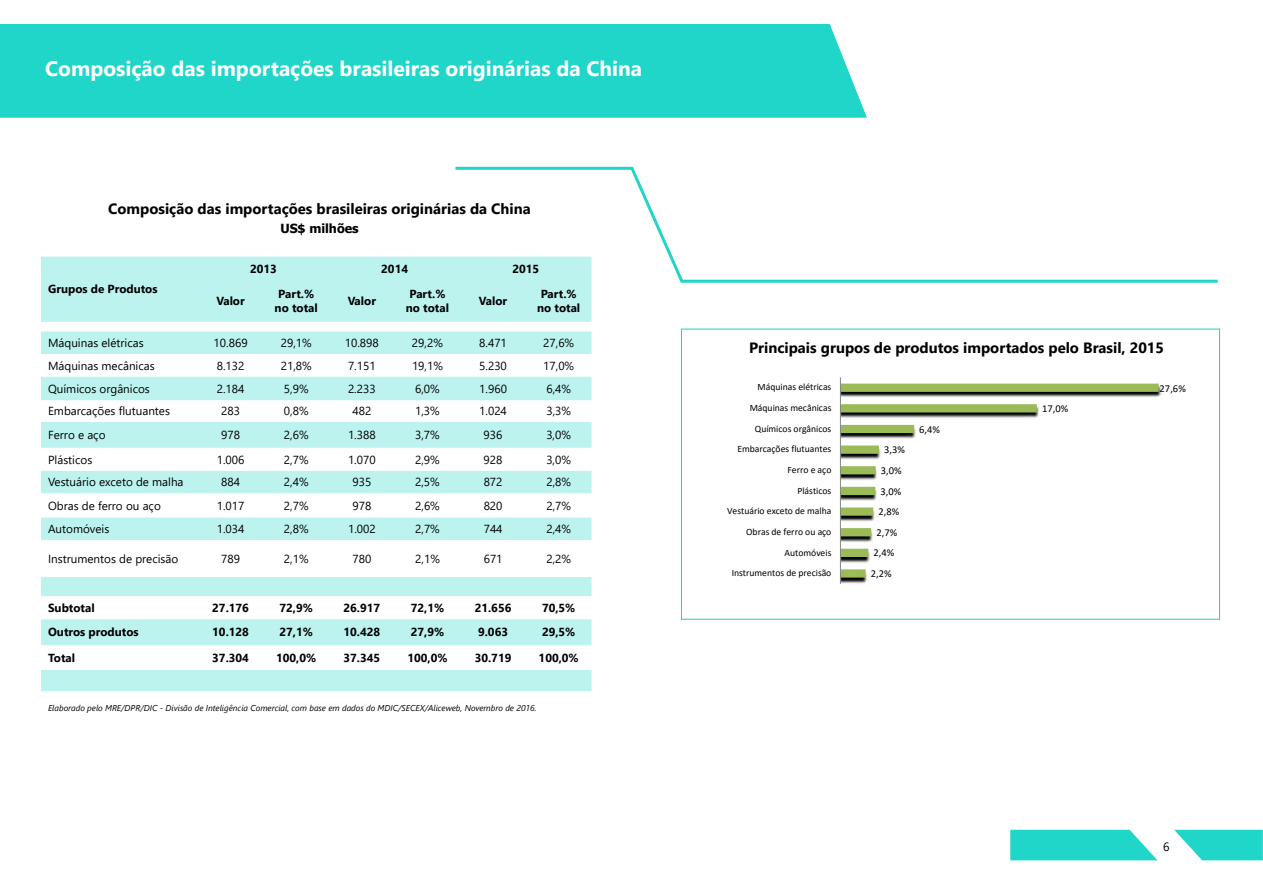
<style>
.page{position:relative;width:1263px;height:893px;background:#fff}
.page>*{position:absolute;margin:0;border:0;box-sizing:border-box;transform-origin:0 0}
.t1{font:700 21px "Segoe UI";color:#fff}
.t2{font:700 14.85px "Segoe UI";color:#000}
.t3{font:700 12.6px "Tahoma";color:#000}
.t4{font:12px "Segoe UI";color:#000}
.t5{font:11.7px "Segoe UI";color:#000}
.t6{font:700 11.7px/14px "Segoe UI";color:#000;text-align:center}
.t7{font:10.5px "Calibri";color:#000}
.t8{font:9.6px/20.7px "Calibri";color:#000;text-align:right}
.t9{font:italic 8.55px "Segoe UI";color:#000}
</style>
<div class="page">
<div style="left:0;top:24px;width:867px;height:94px;background:#20d6c9"></div>
<svg style="left:1010px;top:830px;width:147px;height:30px"></svg>
<svg style="left:1174px;top:830px;width:89px;height:30px"></svg>
<svg style="left:452px;top:166px;width:766px;height:118px"></svg>
<div style="left:681px;top:329px;width:539px;height:291px;border:1px solid #20d6c9"></div>
<svg style="left:41px;top:257px;width:550px;height:434px;fill:#bcf3ef"></svg>
<svg style="left:41px;top:354px;width:550px;height:223px"></svg>
<svg style="left:41px;top:596px;width:550px;height:74px"></svg>
<img style="left:841px;top:383px;width:321px;height:201px">
<svg style="left:841px;top:384px;width:318px;height:194px"></svg>
<hr style="left:840px;top:377px;width:1px;height:207px;background:#868686">
<h1 class="t1" style="left:45px;top:51px;width:599px">Composição das importações brasileiras originárias da China</h1>
<p class="t2" style="left:108px;top:196px;width:424px">Composição das importações brasileiras originárias da China</p>
<p class="t3" style="left:280px;top:220px;width:80px">US$ milhões</p>
<p class="t6" style="left:48px;top:282px;width:111px">Grupos de Produtos</p>
<p class="t6" style="left:250px;top:262px;width:28px">2013</p>
<p class="t6" style="left:381px;top:262px;width:28px">2014</p>
<p class="t6" style="left:512px;top:262px;width:28px">2015</p>
<p class="t6" style="left:216px;top:294px;width:30px">Valor</p>
<p class="t6" style="left:275px;top:287px;width:45px">Part.% no total</p>
<p class="t6" style="left:348px;top:294px;width:30px">Valor</p>
<p class="t6" style="left:406px;top:287px;width:45px">Part.% no total</p>
<p class="t6" style="left:479px;top:294px;width:30px">Valor</p>
<p class="t6" style="left:537px;top:287px;width:45px">Part.% no total</p>
<p class="t5" style="left:48px;top:333px;width:97px">Máquinas elétricas</p>
<p class="t5" style="left:214px;top:333px;width:35px">10.869</p>
<p class="t5" style="left:281px;top:333px;width:32px">29,1%</p>
<p class="t5" style="left:345px;top:333px;width:35px">10.898</p>
<p class="t5" style="left:412px;top:333px;width:32px">29,2%</p>
<p class="t5" style="left:479px;top:333px;width:29px">8.471</p>
<p class="t5" style="left:543px;top:333px;width:32px">27,6%</p>
<p class="t5" style="left:48px;top:356px;width:108px">Máquinas mecânicas</p>
<p class="t5" style="left:217px;top:356px;width:29px">8.132</p>
<p class="t5" style="left:281px;top:356px;width:32px">21,8%</p>
<p class="t5" style="left:348px;top:356px;width:29px">7.151</p>
<p class="t5" style="left:412px;top:356px;width:32px">19,1%</p>
<p class="t5" style="left:479px;top:356px;width:29px">5.230</p>
<p class="t5" style="left:543px;top:356px;width:32px">17,0%</p>
<p class="t5" style="left:48px;top:379px;width:103px">Químicos orgânicos</p>
<p class="t5" style="left:217px;top:379px;width:29px">2.184</p>
<p class="t5" style="left:284px;top:379px;width:26px">5,9%</p>
<p class="t5" style="left:348px;top:379px;width:29px">2.233</p>
<p class="t5" style="left:415px;top:379px;width:26px">6,0%</p>
<p class="t5" style="left:479px;top:379px;width:29px">1.960</p>
<p class="t5" style="left:546px;top:379px;width:26px">6,4%</p>
<p class="t5" style="left:48px;top:402px;width:123px">Embarcações flutuantes</p>
<p class="t5" style="left:221px;top:402px;width:20px">283</p>
<p class="t5" style="left:284px;top:402px;width:26px">0,8%</p>
<p class="t5" style="left:352px;top:402px;width:20px">482</p>
<p class="t5" style="left:415px;top:402px;width:26px">1,3%</p>
<p class="t5" style="left:479px;top:402px;width:29px">1.024</p>
<p class="t5" style="left:546px;top:402px;width:26px">3,3%</p>
<p class="t5" style="left:48px;top:425px;width:59px">Ferro e aço</p>
<p class="t5" style="left:221px;top:425px;width:20px">978</p>
<p class="t5" style="left:284px;top:425px;width:26px">2,6%</p>
<p class="t5" style="left:348px;top:425px;width:29px">1.388</p>
<p class="t5" style="left:415px;top:425px;width:26px">3,7%</p>
<p class="t5" style="left:484px;top:425px;width:20px">936</p>
<p class="t5" style="left:546px;top:425px;width:26px">3,0%</p>
<p class="t5" style="left:48px;top:450px;width:46px">Plásticos</p>
<p class="t5" style="left:217px;top:450px;width:29px">1.006</p>
<p class="t5" style="left:284px;top:450px;width:26px">2,7%</p>
<p class="t5" style="left:348px;top:450px;width:29px">1.070</p>
<p class="t5" style="left:415px;top:450px;width:26px">2,9%</p>
<p class="t5" style="left:484px;top:450px;width:20px">928</p>
<p class="t5" style="left:546px;top:450px;width:26px">3,0%</p>
<p class="t5" style="left:48px;top:473px;width:137px">Vestuário exceto de malha</p>
<p class="t5" style="left:221px;top:473px;width:20px">884</p>
<p class="t5" style="left:284px;top:473px;width:26px">2,4%</p>
<p class="t5" style="left:352px;top:473px;width:20px">935</p>
<p class="t5" style="left:415px;top:473px;width:26px">2,5%</p>
<p class="t5" style="left:484px;top:473px;width:20px">872</p>
<p class="t5" style="left:546px;top:473px;width:26px">2,8%</p>
<p class="t5" style="left:48px;top:496px;width:114px">Obras de ferro ou aço</p>
<p class="t5" style="left:217px;top:496px;width:29px">1.017</p>
<p class="t5" style="left:284px;top:496px;width:26px">2,7%</p>
<p class="t5" style="left:352px;top:496px;width:20px">978</p>
<p class="t5" style="left:415px;top:496px;width:26px">2,6%</p>
<p class="t5" style="left:484px;top:496px;width:20px">820</p>
<p class="t5" style="left:546px;top:496px;width:26px">2,7%</p>
<p class="t5" style="left:48px;top:519px;width:63px">Automóveis</p>
<p class="t5" style="left:217px;top:519px;width:29px">1.034</p>
<p class="t5" style="left:284px;top:519px;width:26px">2,8%</p>
<p class="t5" style="left:348px;top:519px;width:29px">1.002</p>
<p class="t5" style="left:415px;top:519px;width:26px">2,7%</p>
<p class="t5" style="left:484px;top:519px;width:20px">744</p>
<p class="t5" style="left:546px;top:519px;width:26px">2,4%</p>
<p class="t5" style="left:48px;top:549px;width:132px">Instrumentos de precisão</p>
<p class="t5" style="left:221px;top:549px;width:20px">789</p>
<p class="t5" style="left:284px;top:549px;width:26px">2,1%</p>
<p class="t5" style="left:352px;top:549px;width:20px">780</p>
<p class="t5" style="left:415px;top:549px;width:26px">2,1%</p>
<p class="t5" style="left:484px;top:549px;width:20px">671</p>
<p class="t5" style="left:546px;top:549px;width:26px">2,2%</p>
<p class="t6" style="left:48px;top:601px;width:48px">Subtotal</p>
<p class="t6" style="left:212px;top:601px;width:38px">27.176</p>
<p class="t6" style="left:280px;top:601px;width:35px">72,9%</p>
<p class="t6" style="left:343px;top:601px;width:38px">26.917</p>
<p class="t6" style="left:411px;top:601px;width:35px">72,1%</p>
<p class="t6" style="left:475px;top:601px;width:38px">21.656</p>
<p class="t6" style="left:542px;top:601px;width:35px">70,5%</p>
<p class="t6" style="left:48px;top:625px;width:92px">Outros produtos</p>
<p class="t6" style="left:212px;top:625px;width:38px">10.128</p>
<p class="t6" style="left:280px;top:625px;width:35px">27,1%</p>
<p class="t6" style="left:343px;top:625px;width:38px">10.428</p>
<p class="t6" style="left:411px;top:625px;width:35px">27,9%</p>
<p class="t6" style="left:478px;top:625px;width:32px">9.063</p>
<p class="t6" style="left:542px;top:625px;width:35px">29,5%</p>
<p class="t6" style="left:48px;top:651px;width:29px">Total</p>
<p class="t6" style="left:212px;top:651px;width:38px">37.304</p>
<p class="t6" style="left:276px;top:651px;width:42px">100,0%</p>
<p class="t6" style="left:343px;top:651px;width:38px">37.345</p>
<p class="t6" style="left:407px;top:651px;width:42px">100,0%</p>
<p class="t6" style="left:475px;top:651px;width:38px">30.719</p>
<p class="t6" style="left:539px;top:651px;width:42px">100,0%</p>
<p class="t9" style="left:48px;top:701px;width:490px">Elaborado pelo MRE/DPR/DIC - Divisão de Inteligência Comercial, com base em dados do MDIC/SECEX/Aliceweb, Novembro de 2016.</p>
<p class="t2" style="left:749px;top:336px;width:416px">Principais grupos de produtos importados pelo Brasil, 2015</p>
<p class="t8" style="left:727px;top:377px;width:106px">Máquinas elétricas<br>Máquinas mecânicas<br>Químicos orgânicos<br>Embarcações flutuantes<br>Ferro e aço<br>Plásticos<br>Vestuário exceto de malha<br>Obras de ferro ou aço<br>Automóveis<br>Instrumentos de precisão</p>
<p class="t7" style="left:884px;top:442px;width:22px">3,3%</p>
<p class="t7" style="left:881px;top:463px;width:22px">3,0%</p>
<p class="t7" style="left:880px;top:484px;width:22px">3,0%</p>
<p class="t7" style="left:878px;top:504px;width:22px">2,8%</p>
<p class="t7" style="left:876px;top:525px;width:22px">2,7%</p>
<p class="t7" style="left:873px;top:546px;width:22px">2,4%</p>
<p class="t7" style="left:871px;top:566px;width:22px">2,2%</p>
<p class="t7" style="left:919px;top:422px;width:22px">6,4%</p>
<p class="t7" style="left:1042px;top:401px;width:28px">17,0%</p>
<p class="t7" style="left:1159px;top:381px;width:28px">27,6%</p>
<p class="t4" style="left:1163px;top:837px;width:8px">6</p>
</div>
